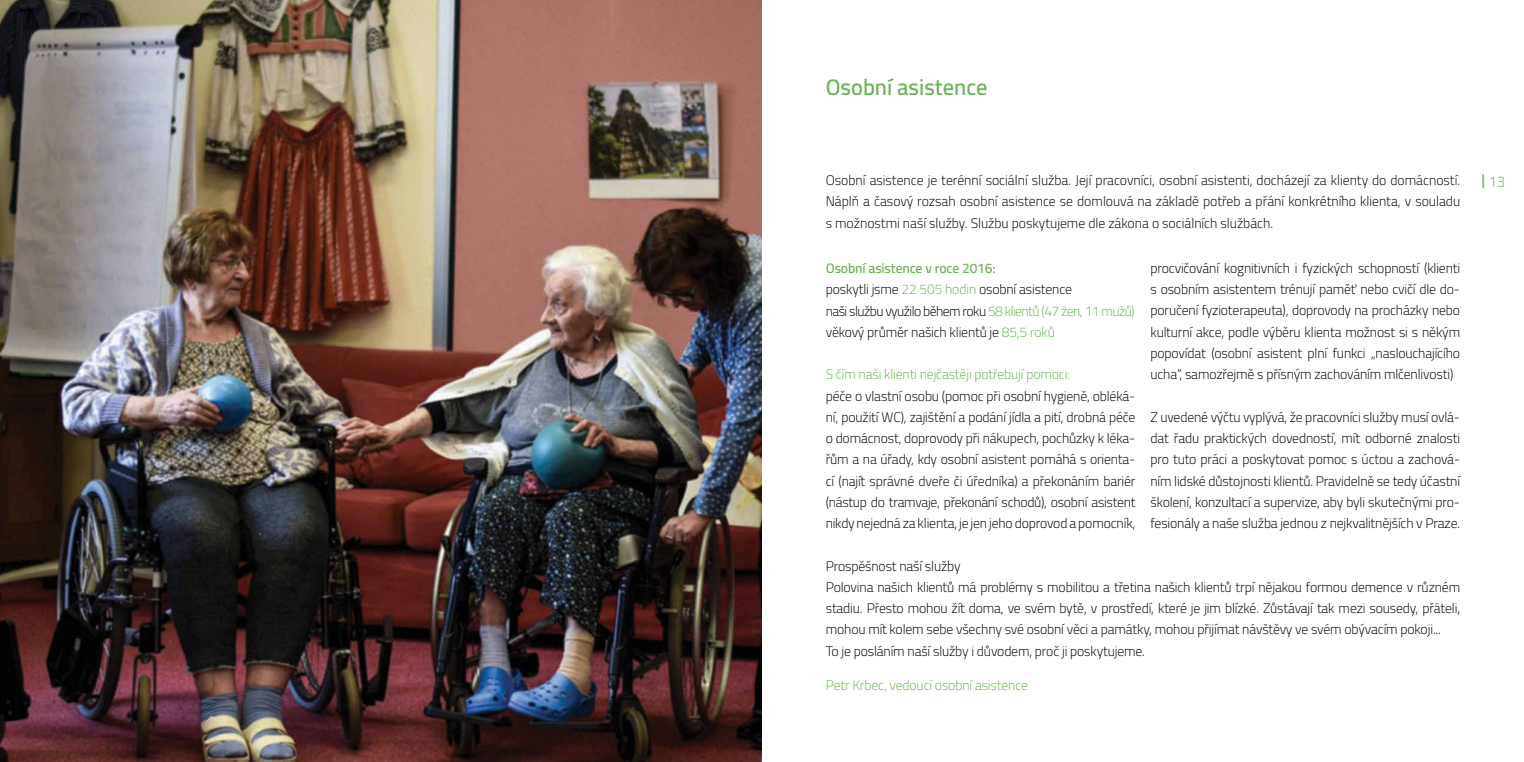
<style>
.page{position:relative;width:1524px;height:762px;background:#fff}
.page>*{position:absolute;margin:0;border:0;box-sizing:border-box;transform-origin:0 0}
.t1{font:600 22.5px "Cairo";color:#6ab356}
.t2{font:300 15px "Cairo";color:#6ab356}
.t3{font:300 13.75px/21.2px "Cairo";letter-spacing:-.01em;color:#000}
.t4{font:300 13.75px "Cairo";letter-spacing:-.01em;color:#6ab356}
.s1{font-weight:600}
.s2{font-weight:600;color:#6ab356}
.s3{color:#6ab356}
</style>
<div class="page">
<img style="left:0;top:0;width:762px;height:762px">
<h1 class="t1" style="left:826px;top:68px;width:163px">Osobní asistence</h1>
<p class="t3" style="left:826px;top:169px;width:636px">Osobní asistence je terénní sociální služba. Její pracovníci, osobní asistenti, docházejí za klienty do domácností.</p>
<p class="t2" style="left:1481px;top:169px;width:25px"><span class="s1">|</span>13</p>
<p class="t3" style="left:826px;top:191px;width:636px">Náplň a časový rozsah osobní asistence se domlouvá na základě potřeb a přání konkrétního klienta, v souladu s možnostmi naší služby. Službu poskytujeme dle zákona o sociálních službách.</p>
<p class="t3" style="left:826px;top:257px;width:310px"><span class="s2">Osobní asistence v roce 2016:<br></span>poskytli jsme <span class="s3">22 505 hodin</span> osobní asistence<br>naši službu využilo během roku <span class="s3">58 klientů (47 žen, 11 mužů) </span>věkový průměr našich klientů je <span class="s3">85,5 roků</span></p>
<p class="t4" style="left:826px;top:363px;width:246px">S čím naši klienti nejčastěji potřebují pomoci:</p>
<p class="t3" style="left:826px;top:385px;width:311px;text-align:justify">péče o vlastní osobu (pomoc při osobní hygieně, obléká&shy;ní, použití WC), zajištění a podání jídla a pití, drobná péče o domácnost, doprovody při nákupech, pochůzky k léka&shy;řům a na úřady, kdy osobní asistent pomáhá s orienta&shy;cí (najít správné dveře či úředníka) a překonáním bariér (nástup do tramvaje, překonání schodů), osobní asistent nikdy nejedná za klienta, je jen jeho doprovod a pomocník,</p>
<p class="t3" style="left:1150px;top:257px;width:311px;text-align:justify">procvičování kognitivních i fyzických schopností (klienti s osobním asistentem trénují paměť nebo cvičí dle do&shy;poručení fyzioterapeuta), doprovody na procházky nebo kulturní akce, podle výběru klienta možnost si s někým popovídat (osobní asistent plní funkci „naslouchajícího ucha“, samozřejmě s přísným zachováním mlčenlivosti)</p>
<p class="t3" style="left:1150px;top:406px;width:311px;text-align:justify">Z uvedené výčtu vyplývá, že pracovníci služby musí ovlá&shy;dat řadu praktických dovedností, mít odborné znalosti pro tuto práci a poskytovat pomoc s úctou a zachová&shy;ním lidské důstojnosti klientů. Pravidelně se tedy účastní školení, konzultací a supervize, aby byli skutečnými pro&shy;fesionály a naše služba jednou z nejkvalitnějších v Praze.</p>
<p class="t3" style="left:826px;top:555px;width:636px">Prospěšnost naší služby<br>Polovina našich klientů má problémy s mobilitou a třetina našich klientů trpí nějakou formou demence v různém stadiu. Přesto mohou žít doma, ve svém bytě, v prostředí, které je jim blízké. Zůstávají tak mezi sousedy, přáteli, mohou mít kolem sebe všechny své osobní věci a památky, mohou přijímat návštěvy ve svém obývacím pokoji...<br>To je posláním naší služby i důvodem, proč ji poskytujeme.</p>
<p class="t4" style="left:826px;top:674px;width:204px">Petr Krbec, vedoucí osobní asistence</p>
</div>
